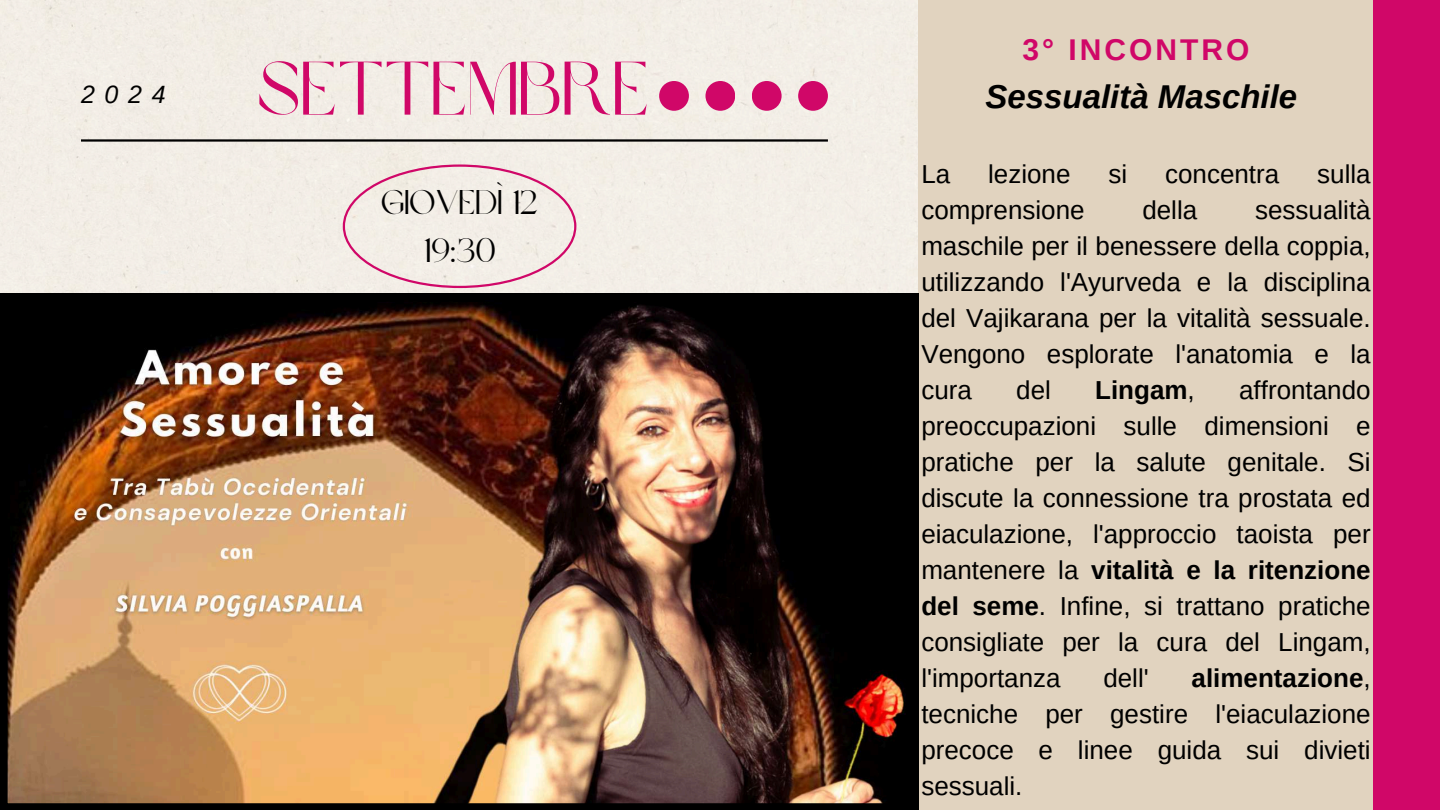
<style>
.page{position:relative;width:1440px;height:810px;background:#fff}
.page>*{position:absolute;margin:0;border:0;box-sizing:border-box;transform-origin:0 0}
.t1{font:75px "Brown Sugar";color:#d00768}
.t2{font:34px/47.2px "Brown Sugar";color:#000;text-align:center}
.t3{font:italic 700 33px "Arimo";color:#000}
.t4{font:700 30px "Arimo";letter-spacing:.1em;color:#d00768}
.t5{font:26px/36px "Arimo";color:#000;text-align:justify}
.t6{font:700 26px "Arimo";color:#000}
.t7{font:italic 25px "Arimo";color:#000}
.s1{font-weight:700}
.s2{font-weight:400}
</style>
<div class="page">
<div style="left:0;top:0;width:918px;height:810px;background:#f2eee7"></div>
<div style="left:343px;top:164px;width:233px;height:124px;background:#f2eee7"></div>
<div style="left:918px;top:0;width:456px;height:810px;background:#e1d3bf"></div>
<hr style="left:81px;top:139px;width:747px;height:3px;background:#000">
<div style="left:798px;top:81px;width:30px;height:30px;background:#d00768;border-radius:50%"></div>
<div style="left:752px;top:81px;width:30px;height:30px;background:#d00768;border-radius:50%"></div>
<div style="left:705px;top:81px;width:30px;height:30px;background:#d00768;border-radius:50%"></div>
<div style="left:659px;top:81px;width:30px;height:30px;background:#d00768;border-radius:50%"></div>
<div style="left:1374px;top:0;width:66px;height:810px;background:#d00768"></div>
<img style="left:1px;top:293px;width:917px;height:517px">
<p class="t7" style="left:81px;top:81px;width:86px">2024</p>
<h1 class="t1" style="left:257px;top:58px;width:394px">SETTEMBRE</h1>
<h2 class="t2" style="left:381px;top:182px;width:159px">GIOVEDÌ 12<br>19:30</h2>
<p class="t4" style="left:1023px;top:33px;width:228px">3° INCONTRO</p>
<p class="t3" style="left:986px;top:79px;width:313px">Sessualità Maschile</p>
<p class="t5" style="left:921px;top:156px;width:30px">La</p>
<p class="t5" style="left:988px;top:156px;width:84px">lezione</p>
<p class="t5" style="left:1108px;top:156px;width:20px">si</p>
<p class="t5" style="left:1165px;top:156px;width:116px">concentra</p>
<p class="t5" style="left:1317px;top:156px;width:55px">sulla</p>
<p class="t5" style="left:921px;top:192px;width:165px">comprensione</p>
<p class="t5" style="left:1142px;top:192px;width:56px">della</p>
<p class="t5" style="left:921px;top:192px;width:451px;text-indent:334px">sessualità maschile per il benessere della coppia, utilizzando l'Ayurveda e la disciplina del Vajikarana per la vitalità sessuale.<br>Vengono esplorate l'anatomia e la cura</p>
<p class="t5" style="left:921px;top:372px;width:451px;text-indent:318px">affrontando preoccupazioni sulle dimensioni e pratiche per la salute genitale. Si discute la connessione tra prostata ed eiaculazione, l'approccio taoista per mantenere la <span class="s1">vitalità e la ritenzione del seme</span>. Infine, si trattano pratiche consigliate per la cura del Lingam, l'importanza</p>
<p class="t5" style="left:1016px;top:372px;width:36px">del</p>
<p class="t6" style="left:1095px;top:375px;width:101px">Lingam<span class="s2">,</span></p>
<p class="t5" style="left:921px;top:660px;width:451px;text-indent:270px"><span class="s1">alimentazione</span>, tecniche per gestire l'eiaculazione precoce e linee guida sui divieti sessuali.</p>
<p class="t5" style="left:1103px;top:660px;width:47px">dell'</p>
</div>
